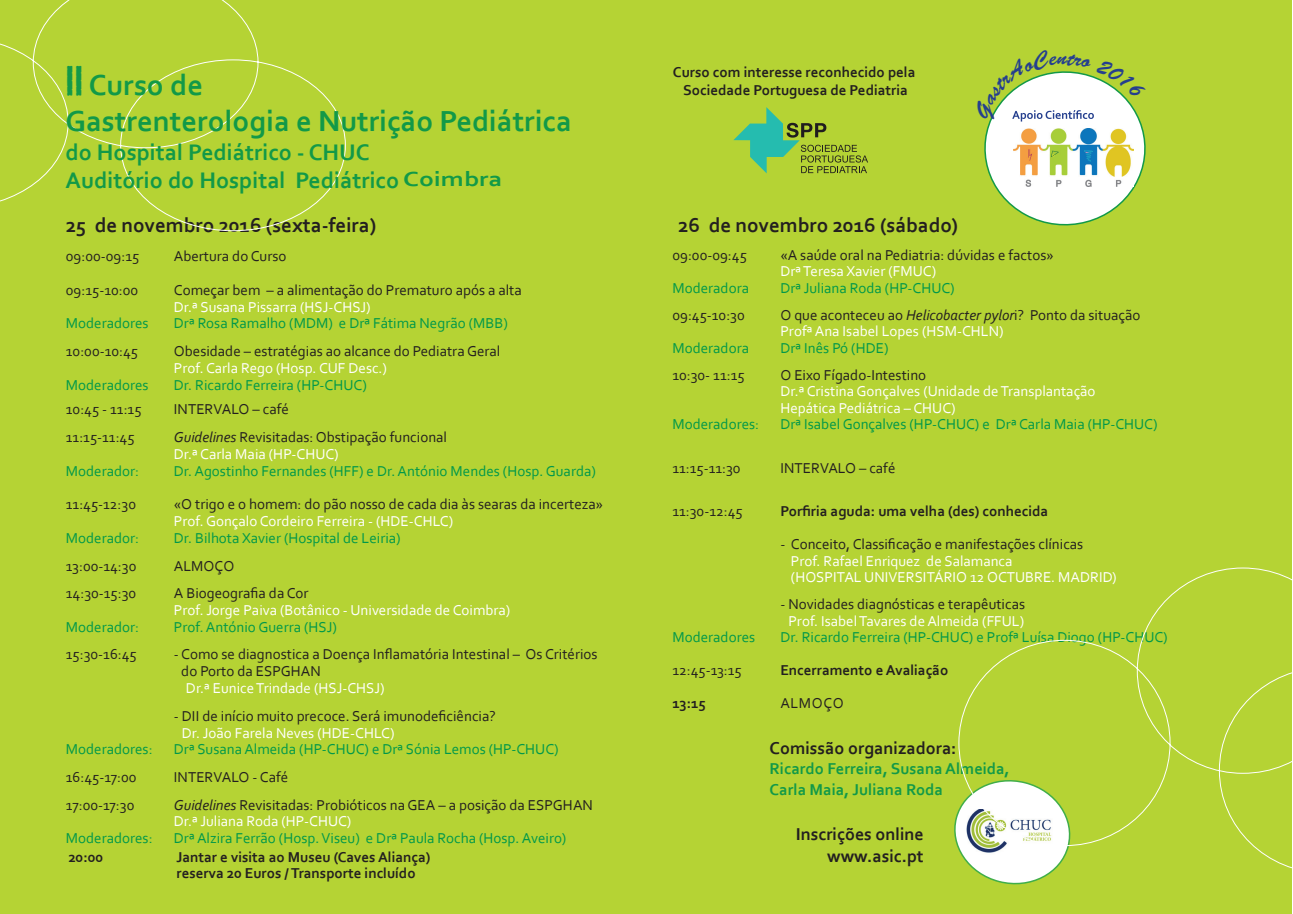
<style>
.page{position:relative;width:1293px;height:914px;background:#fff}
.page>*{position:absolute;margin:0;border:0;box-sizing:border-box;transform-origin:0 0}
.t1{font:700 30.3px/36.5px "Corbel";color:#129948}
.t2{font:700 23.55px/28.3px "Corbel";color:#129948}
.t3{font:21.6px "Brush Script Std";color:#253f8e}
.t4{font:700 21px "Corbel";color:#231f20}
.t5{font:700 18px/21.6px "Corbel";color:#231f20;text-align:right}
.t6{font:700 16.5px/21.6px "Corbel";color:#129948}
.t7{font:15px/16.8px "Corbel";color:#231f20}
.t8{font:15px "Corbel";color:#00984a}
.t9{font:15px/16.5px "Corbel";color:#fff}
.t10{font:700 15px/18px "Corbel";color:#231f20;text-align:center}
.s1{font-family:"Portago ITCTT";font-weight:400;font-size:40.5px}
.s2{font-size:21.3px}
.s3{font-style:italic}
.s4{color:#fff}
</style>
<div class="page">
<div style="left:0;top:0;width:1292px;height:914px;background:#b5d334"></div>
<svg style="left:954px;top:811px;width:97px;height:74px"></svg>
<svg style="left:958px;top:568px;width:334px;height:305px"></svg>
<svg style="left:0;top:0;width:346px;height:231px"></svg>
<svg style="left:733px;top:107px;width:135px;height:66px"></svg>
<svg style="left:984px;top:71px;width:162px;height:155px"></svg>
<h1 class="t1" style="left:66px;top:66px;width:508px"><span class="s1">II</span> Curso de<br>Gastrenterologia e Nutrição Pediátrica</h1>
<h2 class="t2" style="left:66px;top:137px;width:439px">do Hospital Pediátrico - CHUC<br>Auditório do Hospital Pediátrico <span class="s2">Coimbra</span></h2>
<p class="t10" style="left:673px;top:62px;width:244px">Curso com interesse reconhecido pela<br>Sociedade Portuguesa de Pediatria</p>
<h3 class="t4" style="left:66px;top:212px;width:312px">25 de novembro 2016 (sexta-feira)</h3>
<h3 class="t4" style="left:678px;top:212px;width:281px">26 de novembro 2016 (sábado)</h3>
<h3 class="t3" style="left:1058px;top:45px;width:11px">n</h3>
<p class="t7" style="left:66px;top:247px;width:75px">09:00-09:15</p>
<p class="t7" style="left:174px;top:247px;width:114px">Abertura do Curso</p>
<p class="t7" style="left:66px;top:281px;width:74px">09:15-10:00</p>
<p class="t7" style="left:174px;top:281px;width:349px">Começar bem – a alimentação do Prematuro após a alta</p>
<p class="t9" style="left:174px;top:298px;width:198px">Dr.ª Susana Pissarra (HSJ-CHSJ)</p>
<p class="t8" style="left:66px;top:314px;width:84px">Moderadores</p>
<p class="t8" style="left:174px;top:314px;width:335px">Drª Rosa Ramalho (MDM) e Drª Fátima Negrão (MBB)</p>
<p class="t7" style="left:66px;top:342px;width:74px">10:00-10:45</p>
<p class="t7" style="left:174px;top:342px;width:328px">Obesidade – estratégias ao alcance do Pediatra Geral</p>
<p class="t9" style="left:174px;top:359px;width:215px">Prof. Carla Rego (Hosp. CUF Desc.)</p>
<p class="t8" style="left:66px;top:375px;width:84px">Moderadores</p>
<p class="t8" style="left:174px;top:375px;width:194px">Dr. Ricardo Ferreira (HP-CHUC)</p>
<p class="t7" style="left:66px;top:401px;width:77px">10:45 - 11:15</p>
<p class="t7" style="left:174px;top:401px;width:117px">INTERVALO – café</p>
<p class="t7" style="left:66px;top:428px;width:70px">11:15-11:45</p>
<p class="t7" style="left:174px;top:428px;width:275px"><span class="s3">Guidelines</span> Revisitadas: Obstipação funcional<br><span class="s4">Dr.ª Carla Maia (HP-CHUC)</span></p>
<p class="t8" style="left:66px;top:461px;width:75px">Moderador:</p>
<p class="t8" style="left:174px;top:461px;width:423px">Dr. Agostinho Fernandes (HFF) e Dr. António Mendes (Hosp. Guarda)</p>
<p class="t7" style="left:66px;top:495px;width:72px">11:45-12:30</p>
<p class="t7" style="left:174px;top:495px;width:431px">«O trigo e o homem: do pão nosso de cada dia às searas da incerteza»</p>
<p class="t9" style="left:174px;top:512px;width:281px">Prof. Gonçalo Cordeiro Ferreira - (HDE-CHLC)</p>
<p class="t8" style="left:66px;top:529px;width:75px">Moderador:</p>
<p class="t8" style="left:174px;top:529px;width:228px">Dr. Bilhota Xavier (Hospital de Leiria)</p>
<p class="t7" style="left:66px;top:557px;width:72px">13:00-14:30</p>
<p class="t7" style="left:174px;top:557px;width:62px">ALMOÇO</p>
<p class="t7" style="left:66px;top:584px;width:72px">14:30-15:30</p>
<p class="t7" style="left:174px;top:584px;width:136px">A Biogeografia da Cor</p>
<p class="t9" style="left:174px;top:601px;width:338px">Prof. Jorge Paiva (Botânico - Universidade de Coimbra)</p>
<p class="t8" style="left:66px;top:617px;width:75px">Moderador:</p>
<p class="t8" style="left:174px;top:617px;width:165px">Prof. António Guerra (HSJ)</p>
<p class="t7" style="left:66px;top:646px;width:72px">15:30-16:45</p>
<p class="t7" style="left:181px;top:646px;width:418px;text-indent:-7px">- Como se diagnostica a Doença Inflamatória Intestinal – Os Critérios do Porto da ESPGHAN</p>
<p class="t9" style="left:186px;top:679px;width:200px">Dr.ª Eunice Trindade (HSJ-CHSJ)</p>
<p class="t7" style="left:174px;top:707px;width:323px">- DII de início muito precoce. Será imunodeficiência?</p>
<p class="t9" style="left:182px;top:724px;width:214px">Dr. João Farela Neves (HDE-CHLC)</p>
<p class="t8" style="left:66px;top:740px;width:88px">Moderadores:</p>
<p class="t8" style="left:174px;top:740px;width:386px">Drª Susana Almeida (HP-CHUC) e Drª Sónia Lemos (HP-CHUC)</p>
<p class="t7" style="left:66px;top:768px;width:72px">16:45-17:00</p>
<p class="t7" style="left:174px;top:768px;width:116px">INTERVALO - Café</p>
<p class="t7" style="left:66px;top:796px;width:70px">17:00-17:30</p>
<p class="t7" style="left:174px;top:796px;width:421px"><span class="s3">Guidelines</span> Revisitadas: Probióticos na GEA – a posição da ESPGHAN<br><span class="s4">Dr.ª Juliana Roda (HP-CHUC)</span></p>
<p class="t8" style="left:66px;top:829px;width:88px">Moderadores:</p>
<p class="t8" style="left:174px;top:829px;width:394px">Drª Alzira Ferrão (Hosp. Viseu) e Drª Paula Rocha (Hosp. Aveiro)</p>
<p class="t10" style="left:68px;top:848px;width:36px">20:00</p>
<p class="t10" style="left:176px;top:848px;width:255px;line-height:16.5px;text-align:left">Jantar e visita ao Museu (Caves Aliança) reserva 20 Euros / Transporte incluído</p>
<p class="t7" style="left:672px;top:246px;width:76px">09:00-09:45</p>
<p class="t7" style="left:780px;top:246px;width:275px">«A saúde oral na Pediatria: dúvidas e factos»</p>
<p class="t9" style="left:780px;top:263px;width:157px">Drª Teresa Xavier (FMUC)</p>
<p class="t8" style="left:672px;top:279px;width:78px">Moderadora</p>
<p class="t8" style="left:780px;top:279px;width:176px">Drª Juliana Roda (HP-CHUC)</p>
<p class="t7" style="left:672px;top:306px;width:74px">09:45-10:30</p>
<p class="t7" style="left:780px;top:306px;width:361px">O que aconteceu ao <span class="s3">Helicobacter pylor</span>i? Ponto da situação<br><span class="s4">Profª Ana Isabel Lopes (HSM-CHLN)</span></p>
<p class="t8" style="left:672px;top:339px;width:78px">Moderadora</p>
<p class="t8" style="left:780px;top:339px;width:110px">Drª Inês Pó (HDE)</p>
<p class="t7" style="left:672px;top:366px;width:74px">10:30- 11:15</p>
<p class="t7" style="left:780px;top:366px;width:147px">O Eixo Fígado-Intestino</p>
<p class="t9" style="left:780px;top:383px;width:317px">Dr.ª Cristina Gonçalves (Unidade de Transplantação<br>Hepática Pediátrica – CHUC)</p>
<p class="t8" style="left:672px;top:415px;width:88px">Moderadores:</p>
<p class="t8" style="left:780px;top:415px;width:379px">Drª Isabel Gonçalves (HP-CHUC) e Drª Carla Maia (HP-CHUC)</p>
<p class="t7" style="left:672px;top:459px;width:70px">11:15-11:30</p>
<p class="t7" style="left:780px;top:459px;width:117px">INTERVALO – café</p>
<p class="t7" style="left:672px;top:503px;width:72px">11:30-12:45</p>
<p class="t10" style="left:780px;top:502px;width:269px">Porfiria aguda: uma velha (des) conhecida</p>
<p class="t7" style="left:780px;top:536px;width:304px">- Conceito, Classificação e manifestações clínicas</p>
<p class="t9" style="left:791px;top:552px;width:327px">Prof. Rafael Enriquez de Salamanca<br>(HOSPITAL UNIVERSITÁRIO 12 OCTUBRE. MADRID)</p>
<p class="t7" style="left:780px;top:596px;width:246px">- Novidades diagnósticas e terapêuticas</p>
<p class="t9" style="left:788px;top:612px;width:237px">Prof. Isabel Tavares de Almeida (FFUL)</p>
<p class="t8" style="left:672px;top:628px;width:84px">Moderadores</p>
<p class="t8" style="left:780px;top:628px;width:389px">Dr. Ricardo Ferreira (HP-CHUC) e Profª Luísa Diogo (HP-CHUC)</p>
<p class="t7" style="left:672px;top:662px;width:71px">12:45-13:15</p>
<p class="t10" style="left:780px;top:661px;width:169px">Encerramento e Avaliação</p>
<p class="t10" style="left:672px;top:694px;width:35px">13:15</p>
<p class="t7" style="left:780px;top:695px;width:22px">Almoço</p>
<p class="t5" style="left:770px;top:737px;width:188px">Comissão organizadora:</p>
<p class="t6" style="left:770px;top:757px;width:242px">Ricardo Ferreira, Susana Almeida,<br>Carla Maia, Juliana Roda</p>
<p class="t5" style="left:796px;top:823px;width:129px">Inscrições online www.asic.pt</p>
</div>
